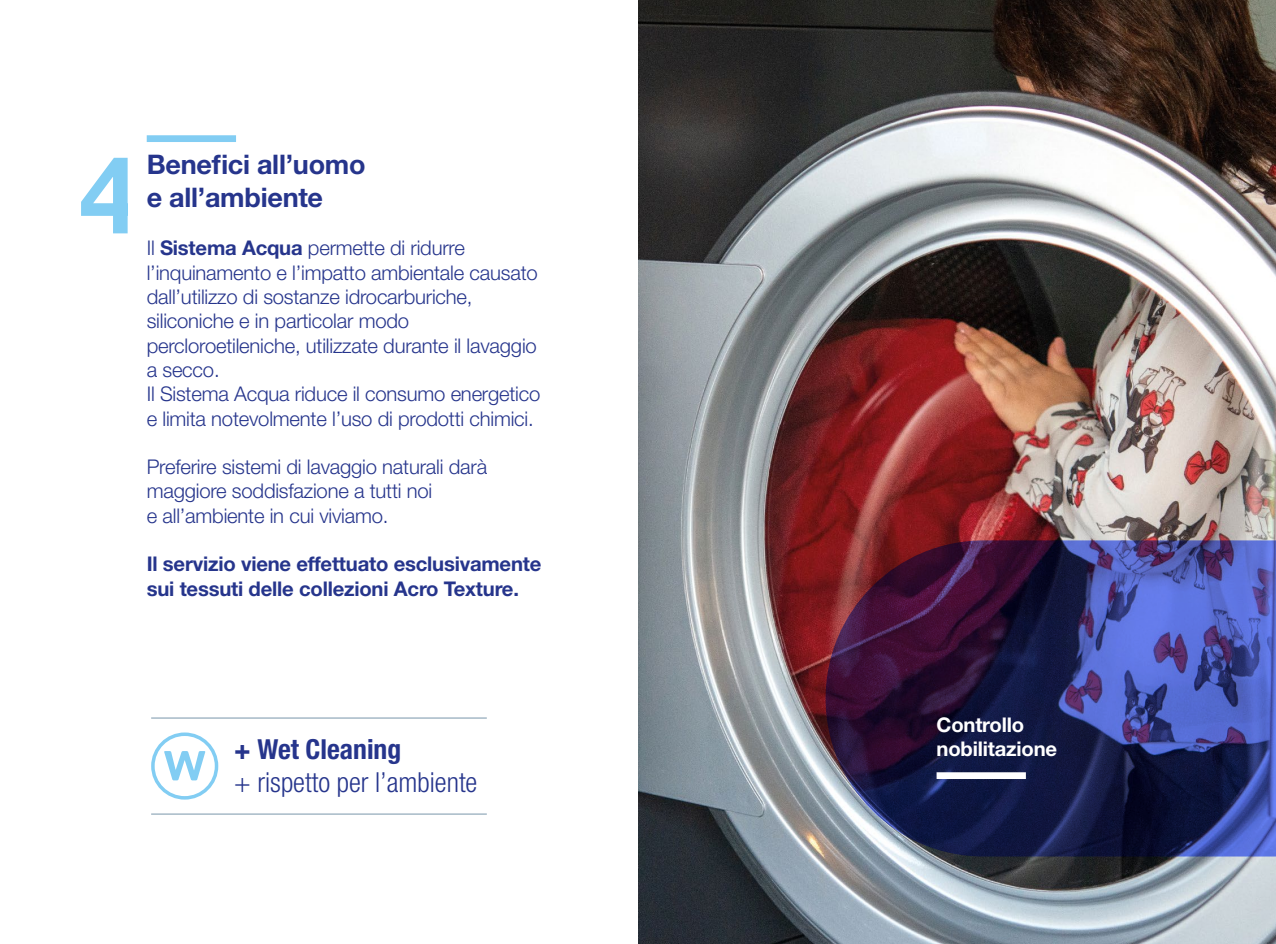
<style>
.page{position:relative;width:1276px;height:944px;background:#fff}
.page>*{position:absolute;margin:0;border:0;box-sizing:border-box;transform-origin:0 0}
.t1{font:700 108px "Helvetica Neue LT Std";color:#82cdf3}
.t2{font:300 condensed 27.68px "Helvetica Neue LT Std";color:#26358c}
.t3{font:700 condensed 27.68px "Helvetica Neue LT Std";color:#26358c}
.t4{font:700 27px/32.4px "Helvetica Neue LT Std";letter-spacing:-.01em;color:#26358c}
.t5{font:300 20.25px/24.3px "Helvetica Neue LT Std";letter-spacing:-.01em;color:#26358c}
.t6{font:700 20.25px/24.3px "Helvetica Neue LT Std";letter-spacing:-.01em;color:#26358c}
.t7{font:700 20.25px/24.3px "Helvetica Neue LT Std";letter-spacing:-.01em;color:#fff}
.s1{font-weight:700}
</style>
<div class="page">
<img style="left:638px;top:0;width:638px;height:944px">
<hr style="left:151px;top:718px;width:336px;height:1px;background:#7996aa">
<hr style="left:151px;top:814px;width:336px;height:1px;background:#7996aa">
<svg style="left:151px;top:732px;width:67px;height:68px"></svg>
<div style="left:147px;top:135px;width:89px;height:7px;background:#82cdf3"></div>
<svg style="left:825px;top:540px;width:451px;height:316px;background:#373266"></svg>
<div style="left:936px;top:772px;width:90px;height:7px;background:#fff"></div>
<h1 class="t1" style="left:79px;top:128px;width:62px">4</h1>
<h3 class="t4" style="left:147px;top:148px;width:220px">Benefici all’uomo e all’ambiente</h3>
<p class="t5" style="left:147px;top:236px;width:395px">Il <span class="s1">Sistema Acqua</span> permette di ridurre l’inquinamento e l’impatto ambientale causato dall’utilizzo di sostanze idrocarburiche, siliconiche e in particolar modo percloroetileniche, utilizzate durante il lavaggio a secco.<br>Il Sistema Acqua riduce il consumo energetico e limita notevolmente l’uso di prodotti chimici.</p>
<p class="t5" style="left:147px;top:454px;width:342px">Preferire sistemi di lavaggio naturali darà maggiore soddisfazione a tutti noi<br>e all’ambiente in cui viviamo.</p>
<p class="t6" style="left:147px;top:552px;width:396px">Il servizio viene effettuato esclusivamente sui tessuti delle collezioni Acro Texture.</p>
<h2 class="t3" style="left:234px;top:733px;width:168px">+ Wet Cleaning</h2>
<h2 class="t2" style="left:234px;top:767px;width:245px">+ rispetto per l’ambiente</h2>
<p class="t7" style="left:936px;top:712px;width:122px">Controllo nobilitazione</p>
</div>
